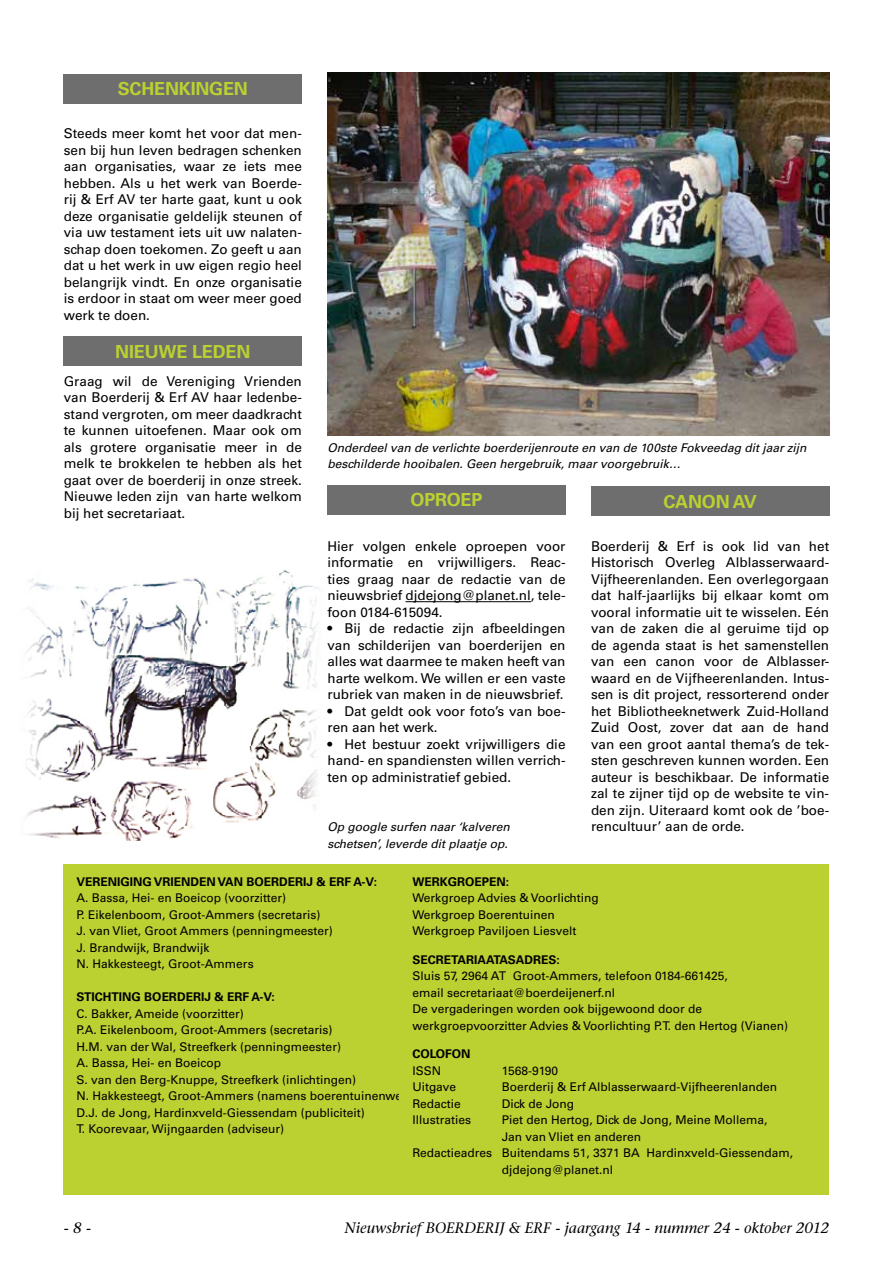
<style>
.page{position:relative;width:893px;height:1263px;background:#fff}
.page>*{position:absolute;margin:0;border:0;box-sizing:border-box;transform-origin:0 0}
.t1{font:700 18px "Univers LT Std";letter-spacing:-.01em;color:#bbd031}
.t2{font:italic 500 15px "Stone Serif Std";color:#000}
.t3{font:13.5px/16.5px "Univers LT Std";color:#000;text-align:justify}
.t4{font:12px/16.5px "Univers LT Std";color:#000}
.t5{font:italic 12px/16.5px "Univers LT Std";color:#000}
.t6{font:700 12px "Univers LT Std";color:#000}
</style>
<div class="page">
<img style="left:26px;top:570px;width:293px;height:271px">
<div style="left:64px;top:864px;width:765px;height:331px;background:#bbd031"></div>
<div style="left:327px;top:485px;width:239px;height:30px;background:#6e6e6e"></div>
<div style="left:64px;top:336px;width:238px;height:30px;background:#6e6e6e"></div>
<div style="left:591px;top:486px;width:238px;height:30px;background:#6e6e6e"></div>
<div style="left:64px;top:74px;width:238px;height:30px;background:#6e6e6e"></div>
<hr style="left:405px;top:601px;width:126px;height:1px;background:#000">
<img style="left:327px;top:72px;width:502px;height:363px">
<h1 class="t1" style="left:118px;top:78px;width:132px">SCHENKINGEN</h1>
<p class="t3" style="left:64px;top:125px;width:240px">Steeds meer komt het voor dat men&shy;sen bij hun leven bedragen schenken aan organisaties, waar ze iets mee hebben. Als u het werk van Boerde&shy;rij &amp; Erf AV ter harte gaat, kunt u ook deze organisatie geldelijk steunen of via uw testament iets uit uw nalaten&shy;schap doen toekomen. Zo geeft u aan dat u het werk in uw eigen regio heel belangrijk vindt. En onze organisatie is erdoor in staat om weer meer goed werk te doen.</p>
<h1 class="t1" style="left:115px;top:341px;width:137px">NIEUWE LEDEN</h1>
<p class="t3" style="left:64px;top:373px;width:240px">Graag wil de Vereniging Vrienden van Boerderij &amp; Erf AV haar ledenbe&shy;stand vergroten, om meer daadkracht te kunnen uitoefenen. Maar ook om als grotere organisatie meer in de melk te brokkelen te hebben als het gaat over de boerderij in onze streek.<br>Nieuwe leden zijn van harte welkom bij het secretariaat.</p>
<p class="t5" style="left:327px;top:439px;width:481px">Onderdeel van de verlichte boerderijenroute en van de 100ste Fokveedag dit jaar zijn beschilderde hooibalen. Geen hergebruik, maar voorgebruik…</p>
<h1 class="t1" style="left:410px;top:489px;width:73px">OPROEP</h1>
<p class="t3" style="left:327px;top:538px;width:240px">Hier volgen enkele oproepen voor informatie en vrijwilligers. Reac&shy;ties graag naar de redactie van de nieuwsbrief djdejong@planet.nl, tele&shy;foon 0184-615094.</p>
<p class="t3" style="left:327px;top:620px;width:240px">• Bij de redactie zijn afbeeldingen van schilderijen van boerderijen en alles wat daarmee te maken heeft van harte welkom. We willen er een vaste rubriek van maken in de nieuwsbrief.</p>
<p class="t3" style="left:327px;top:703px;width:240px">• Dat geldt ook voor foto’s van boe&shy;ren aan het werk.</p>
<p class="t3" style="left:327px;top:736px;width:240px">• Het bestuur zoekt vrijwilligers die hand- en spandiensten willen verrich&shy;ten op administratief gebied.</p>
<p class="t5" style="left:327px;top:819px;width:184px">Op google surfen naar ‘kalveren schetsen’, leverde dit plaatje op.</p>
<h1 class="t1" style="left:663px;top:491px;width:95px">CANON AV</h1>
<p class="t3" style="left:591px;top:538px;width:240px">Boerderij &amp; Erf is ook lid van het Historisch Overleg Alblasserwaard-Vijfheerenlanden. Een overlegorgaan dat half-jaarlijks bij elkaar komt om vooral informatie uit te wisselen. Eén van de zaken die al geruime tijd op de agenda staat is het samenstellen van een canon voor de Alblasser&shy;waard en de Vijfheerenlanden. Intus&shy;sen is dit project, ressorterend onder het Bibliotheeknetwerk Zuid-Holland Zuid Oost, zover dat aan de hand van een groot aantal thema’s de tek&shy;sten geschreven kunnen worden. Een auteur is beschikbaar. De informatie zal te zijner tijd op de website te vin&shy;den zijn. Uiteraard komt ook de ’boe&shy;rencultuur’ aan de orde.</p>
<p class="t6" style="left:77px;top:874px;width:302px">VERENIGING VRIENDEN VAN BOERDERIJ &amp; ERF A-V:</p>
<p class="t4" style="left:77px;top:890px;width:258px">A. Bassa, Hei- en Boeicop (voorzitter)<br>P. Eikelenboom, Groot-Ammers (secretaris)<br>J. van Vliet, Groot Ammers (penningmeester)<br>J. Brandwijk, Brandwijk<br>N. Hakkesteegt, Groot-Ammers</p>
<p class="t6" style="left:77px;top:990px;width:200px">STICHTING BOERDERIJ &amp; ERF A-V:</p>
<p class="t4" style="left:77px;top:1005px;width:375px">C. Bakker, Ameide (voorzitter)<br>P.A. Eikelenboom, Groot-Ammers (secretaris)<br>H.M. van der Wal, Streefkerk (penningmeester)<br>A. Bassa, Hei- en Boeicop<br>S. van den Berg-Knuppe, Streefkerk (inlichtingen)<br>N. Hakkesteegt, Groot-Ammers (namens boerentuinenwerkgroep)<br>D.J. de Jong, Hardinxveld-Giessendam (publiciteit)<br>T. Koorevaar, Wijngaarden (adviseur)</p>
<p class="t6" style="left:412px;top:874px;width:98px">WERKGROEPEN:</p>
<p class="t4" style="left:412px;top:890px;width:188px">Werkgroep Advies &amp; Voorlichting<br>Werkgroep Boerentuinen<br>Werkgroep Paviljoen Liesvelt</p>
<p class="t6" style="left:412px;top:952px;width:149px">SECRETARIAATASADRES:</p>
<p class="t4" style="left:412px;top:968px;width:377px">Sluis 57, 2964 AT Groot-Ammers, telefoon 0184-661425,<br>email secretariaat@boerdeijenerf.nl<br>De vergaderingen worden ook bijgewoond door de werkgroepvoorzitter Advies &amp; Voorlichting P.T. den Hertog (Vianen)</p>
<p class="t6" style="left:412px;top:1047px;width:60px">COLOFON</p>
<p class="t4" style="left:412px;top:1062px;width:30px">ISSN</p>
<p class="t4" style="left:502px;top:1062px;width:58px">1568-9190</p>
<p class="t4" style="left:412px;top:1079px;width:45px">Uitgave</p>
<p class="t4" style="left:502px;top:1079px;width:277px">Boerderij &amp; Erf Alblasserwaard-Vijfheerenlanden</p>
<p class="t4" style="left:412px;top:1095px;width:50px">Redactie</p>
<p class="t4" style="left:502px;top:1095px;width:74px">Dick de Jong</p>
<p class="t4" style="left:412px;top:1112px;width:60px">Illustraties</p>
<p class="t4" style="left:502px;top:1112px;width:267px">Piet den Hertog, Dick de Jong, Meine Mollema,</p>
<p class="t4" style="left:502px;top:1128px;width:141px">Jan van Vliet en anderen</p>
<p class="t4" style="left:412px;top:1145px;width:382px">Redactieadres Buitendams 51, 3371 BA Hardinxveld-Giessendam,</p>
<p class="t4" style="left:502px;top:1161px;width:113px">djdejong@planet.nl</p>
<p class="t2" style="left:64px;top:1219px;width:29px">- 8 -</p>
<p class="t2" style="left:345px;top:1219px;width:486px">Nieuwsbrief BOERDERIJ &amp; ERF - jaargang 14 - nummer 24 - oktober 2012</p>
</div>
